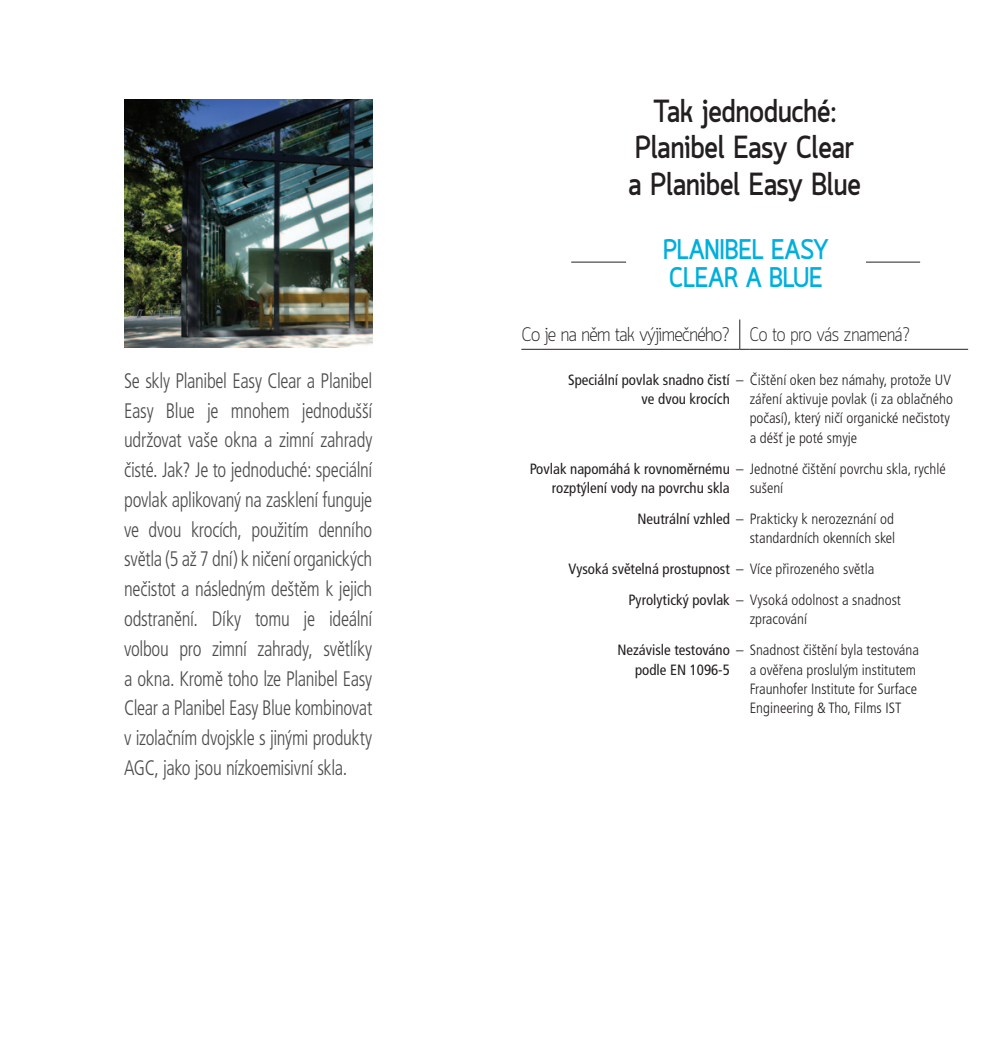
<style>
.page{position:relative;width:993px;height:1042px;background:#fff}
.page>*{position:absolute;margin:0;border:0;box-sizing:border-box;transform-origin:0 0}
.t1{font:700 31.5px/36.8px "Quark";color:#231f20;text-align:center;scale:.9 1}
.t2{font:700 28px/28px "Quark";letter-spacing:-.01em;color:#00afdd;scale:.9 1}
.t3{font:300 condensed 21px/29.8px "Frutiger CE";letter-spacing:-.02em;color:#4b4c4d;text-align:justify;scale:.9 1}
.t4{font:300 19.25px "Quark";letter-spacing:-.03em;color:#231f20;scale:.95 1}
.t5{font:300 condensed 14.88px/19.2px "Frutiger CE";color:#231f20}
.t6{font:condensed 14.88px/19.2px "Frutiger CE";color:#231f20}
.s1{font-family:"Frutiger LT Std";font-weight:300}
.s2{font-weight:300}
.s3{font-weight:400}
.s4{font-family:"Frutiger LT Std"}
</style>
<div class="page">
<img style="left:124px;top:100px;width:248px;height:248px">
<hr style="left:739px;top:319px;width:1px;height:30px;background:#231f20">
<hr style="left:521px;top:349px;width:208px;height:1px;background:#231f20">
<svg style="left:729px;top:349px;width:20px;height:1px"></svg>
<hr style="left:749px;top:349px;width:218px;height:1px;background:#231f20">
<hr style="left:571px;top:262px;width:55px;height:1px;background:#231f20">
<hr style="left:865px;top:262px;width:54px;height:1px;background:#231f20">
<p class="t3" style="left:124px;top:366px;width:277px">Se skly Planibel Easy Clear a Planibel Easy Blue je mnohem jednodušší udržovat vaše okna a zimní zahrady čisté. Jak? Je to jednoduché: speciální povlak aplikovaný na zasklení funguje ve dvou krocích, použitím denního světla (5 až 7 dní) k ničení organických nečistot a následným deštěm k jejich odstranění. Díky tomu je ideální volbou pro zimní zahrady, světlíky a okna. Kromě toho lze Planibel Easy Clear a Planibel Easy Blue kombinovat v izolačním dvojskle s jinými produkty AGC, jako jsou nízkoemisivní skla.</p>
<h1 class="t1" style="left:628px;top:95px;width:259px">Tak jednoduché:<br>Planibel Easy Clear a Planibel Easy Blue</h1>
<h2 class="t2" style="left:663px;top:238px;width:186px">planibel easy<br>Clear a blue</h2>
<p class="t4" style="left:521px;top:323px;width:410px">Co je na něm tak výjimečného? Co to pro vás znamená?</p>
<p class="t6" style="left:641px;top:370px;width:311px;text-indent:-73px">Speciální povlak snadno čistí <span class="s1">–</span> <span class="s2">Čištění oken bez námahy, protože UV </span>ve dvou krocích</p>
<p class="t5" style="left:749px;top:389px;width:205px">záření aktivuje povlak (i za oblačného počasí), který ničí organické nečistoty a déšť je poté smyje</p>
<p class="t6" style="left:551px;top:459px;width:395px;text-indent:-22px">Povlak napomáhá k rovnoměrnému <span class="s1">–</span> <span class="s2">Jednotné čištění povrchu skla, rychlé </span>rozptýlení vody na povrchu skla</p>
<p class="t5" style="left:637px;top:472px;width:258px;line-height:31px;text-align:center">sušení<br><span class="s3">Neutrální vzhled</span> <span class="s4">–</span> Prakticky k nerozeznání od</p>
<p class="t5" style="left:749px;top:528px;width:147px">standardních okenních skel</p>
<p class="t6" style="left:568px;top:559px;width:307px">Vysoká světelná prostupnost <span class="s1">–</span> <span class="s2">Více přirozeného světla</span></p>
<p class="t5" style="left:628px;top:590px;width:274px"><span class="s3">Pyrolytický povlak</span> <span class="s4">–</span> Vysoká odolnost a snadnost</p>
<p class="t5" style="left:617px;top:604px;width:303px;line-height:31px;text-indent:132px">zpracování<br><span class="s3">Nezávisle testováno</span> <span class="s4">–</span> Snadnost čištění byla testována</p>
<p class="t6" style="left:635px;top:660px;width:96px">podle EN 1096-5</p>
<p class="t5" style="left:749px;top:660px;width:169px;text-align:justify">a ověřena proslulým institutem Fraunhofer Institute for Surface Engineering &amp; Tho, Films IST</p>
</div>
